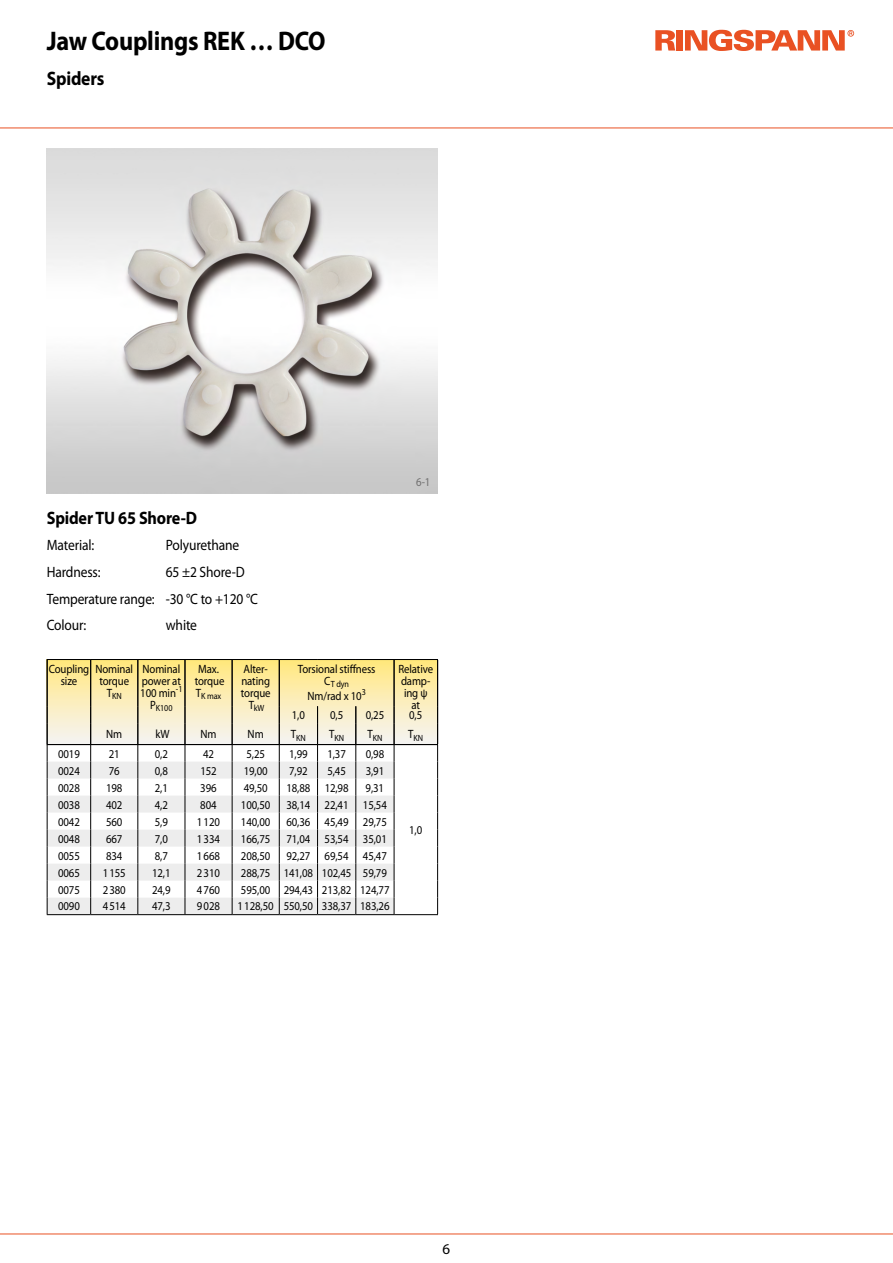
<style>
.page{position:relative;width:893px;height:1263px;background:#fff}
.page>*{position:absolute;margin:0;border:0;box-sizing:border-box;transform-origin:0 0}
.t1{font:700 27px "Myriad Pro";letter-spacing:-.01em;color:#000;scale:.9 1}
.t2{font:700 19.5px "Myriad Pro";letter-spacing:-.01em;color:#000;scale:.9 1}
.t3{font:700 18px "Myriad Pro";letter-spacing:-.01em;color:#000;scale:.9 1}
.t4{font:15px/26.7px "Myriad Pro";letter-spacing:-.01em;color:#000;scale:.9 1}
.t5{font:15px "Myriad Pro";letter-spacing:-.01em;color:#000}
.t6{font:12px/12px "Myriad Pro";letter-spacing:-.01em;color:#000;text-align:center;scale:.9 1}
.t7{font:12px "Myriad Pro";color:#706f6f;scale:.9 1}
.t8{font:9px "Myriad Pro";letter-spacing:-.01em;color:#000;scale:.9 1}
</style>
<div class="page">
<hr style="left:0;top:1233px;width:893px;height:1px;background:#e95123">
<hr style="left:0;top:128px;width:893px;height:1px;background:#e95123">
<img style="left:47px;top:149px;width:391px;height:344px">
<svg style="left:655px;top:30px;width:20px;height:21px"></svg>
<div style="left:676px;top:30px;width:7px;height:21px;background:#e95123"></div>
<svg style="left:685px;top:30px;width:169px;height:21px"></svg>
<div style="left:47px;top:659px;width:391px;height:86px;background:linear-gradient(to bottom,#fee57d,#f0eff1)"></div>
<svg style="left:48px;top:745px;width:389px;height:16px"></svg>
<svg style="left:48px;top:761px;width:346px;height:153px;fill:#ededed"></svg>
<hr style="left:47px;top:914px;width:44px;height:1px;background:#000">
<hr style="left:91px;top:914px;width:47px;height:1px;background:#000">
<hr style="left:138px;top:914px;width:47px;height:1px;background:#000">
<hr style="left:185px;top:914px;width:47px;height:1px;background:#000">
<hr style="left:232px;top:914px;width:47px;height:1px;background:#000">
<hr style="left:279px;top:914px;width:39px;height:1px;background:#000">
<hr style="left:318px;top:914px;width:38px;height:1px;background:#000">
<hr style="left:356px;top:914px;width:38px;height:1px;background:#000">
<hr style="left:394px;top:914px;width:44px;height:1px;background:#000">
<hr style="left:47px;top:659px;width:44px;height:1px;background:#000">
<hr style="left:47px;top:660px;width:1px;height:46px;background:#000">
<hr style="left:91px;top:659px;width:47px;height:1px;background:#000">
<hr style="left:138px;top:659px;width:47px;height:1px;background:#000">
<hr style="left:185px;top:659px;width:47px;height:1px;background:#000">
<hr style="left:232px;top:659px;width:47px;height:1px;background:#000">
<hr style="left:279px;top:659px;width:39px;height:1px;background:#000">
<hr style="left:318px;top:659px;width:38px;height:1px;background:#000">
<hr style="left:356px;top:659px;width:38px;height:1px;background:#000">
<hr style="left:394px;top:659px;width:44px;height:1px;background:#000">
<hr style="left:437px;top:660px;width:1px;height:46px;background:#000">
<svg style="left:47px;top:706px;width:1px;height:208px"></svg>
<svg style="left:437px;top:706px;width:1px;height:208px"></svg>
<hr style="left:47px;top:744px;width:44px;height:1px;background:#000">
<hr style="left:91px;top:744px;width:47px;height:1px;background:#000">
<hr style="left:138px;top:744px;width:47px;height:1px;background:#000">
<hr style="left:185px;top:744px;width:47px;height:1px;background:#000">
<hr style="left:232px;top:744px;width:47px;height:1px;background:#000">
<hr style="left:279px;top:744px;width:39px;height:1px;background:#000">
<hr style="left:318px;top:744px;width:38px;height:1px;background:#000">
<hr style="left:356px;top:744px;width:38px;height:1px;background:#000">
<hr style="left:394px;top:744px;width:44px;height:1px;background:#000">
<hr style="left:90px;top:660px;width:1px;height:46px;background:#000">
<hr style="left:138px;top:660px;width:1px;height:46px;background:#000">
<hr style="left:185px;top:660px;width:1px;height:46px;background:#000">
<hr style="left:232px;top:660px;width:1px;height:46px;background:#000">
<hr style="left:279px;top:660px;width:1px;height:46px;background:#000">
<hr style="left:394px;top:660px;width:1px;height:46px;background:#000">
<svg style="left:90px;top:706px;width:1px;height:208px"></svg>
<svg style="left:138px;top:706px;width:1px;height:208px"></svg>
<svg style="left:185px;top:706px;width:1px;height:208px"></svg>
<svg style="left:232px;top:706px;width:1px;height:208px"></svg>
<svg style="left:279px;top:706px;width:1px;height:208px"></svg>
<svg style="left:317px;top:706px;width:1px;height:208px"></svg>
<svg style="left:356px;top:706px;width:1px;height:208px"></svg>
<svg style="left:394px;top:706px;width:1px;height:208px"></svg>
<h1 class="t1" style="left:47px;top:23px;width:311px">Jaw Couplings REK … DCO</h1>
<h2 class="t2" style="left:47px;top:66px;width:66px">Spiders</h2>
<h3 class="t3" style="left:47px;top:506px;width:169px">Spider TU 65 Shore-D</h3>
<p class="t4" style="left:47px;top:532px;width:54px">Material:</p>
<p class="t4" style="left:166px;top:532px;width:83px">Polyurethane</p>
<p class="t4" style="left:47px;top:558px;width:61px">Hardness:</p>
<p class="t4" style="left:47px;top:558px;width:236px;text-indent:119px">65 ±2 Shore-D<br>Temperature range: -30 °C to +120 °C<br>Colour:</p>
<p class="t4" style="left:166px;top:612px;width:36px">white</p>
<p class="t6" style="left:49px;top:662px;width:47px">Coupling size</p>
<p class="t6" style="left:95px;top:662px;width:43px">Nominal torque</p>
<p class="t8" style="left:107px;top:691px;width:18px"><sup>T</sup>KN</p>
<p class="t6" style="left:140px;top:662px;width:48px;text-align:left">Nominal power at<br>100 min<sup>-1</sup></p>
<p class="t8" style="left:150px;top:703px;width:26px"><sup>P</sup>K100</p>
<p class="t6" style="left:195px;top:662px;width:35px;text-align:left">Max. torque</p>
<p class="t8" style="left:196px;top:691px;width:30px"><sup>T</sup>K max</p>
<p class="t6" style="left:241px;top:662px;width:35px;text-align:left">Alter&shy;nating torque</p>
<p class="t8" style="left:249px;top:703px;width:19px"><sup>T</sup>kW</p>
<p class="t7" style="left:416px;top:474px;width:17px">6-1</p>
<p class="t6" style="left:298px;top:662px;width:88px">Torsional stiffness</p>
<p class="t8" style="left:324px;top:679px;width:29px"><sup>C</sup>T dyn</p>
<p class="t6" style="left:307px;top:689px;width:66px">Nm/rad x 10<sup>3</sup></p>
<p class="t6" style="left:398px;top:662px;width:40px">Relative damp&shy;ing ψ at</p>
<p class="t6" style="left:292px;top:709px;width:16px">1,0</p>
<p class="t6" style="left:330px;top:709px;width:16px">0,5</p>
<p class="t6" style="left:366px;top:709px;width:22px">0,25</p>
<p class="t6" style="left:409px;top:709px;width:16px">0,5</p>
<p class="t6" style="left:106px;top:728px;width:19px">Nm</p>
<p class="t6" style="left:155px;top:728px;width:17px">kW</p>
<p class="t6" style="left:200px;top:728px;width:19px">Nm</p>
<p class="t6" style="left:248px;top:728px;width:19px">Nm</p>
<p class="t8" style="left:291px;top:732px;width:18px"><sup>T</sup>KN</p>
<p class="t8" style="left:329px;top:732px;width:18px"><sup>T</sup>KN</p>
<p class="t8" style="left:367px;top:732px;width:18px"><sup>T</sup>KN</p>
<p class="t8" style="left:408px;top:732px;width:18px"><sup>T</sup>KN</p>
<p class="t6" style="left:58px;top:747px;width:26px">0019</p>
<p class="t6" style="left:109px;top:747px;width:14px">21</p>
<p class="t6" style="left:155px;top:747px;width:16px">0,2</p>
<p class="t6" style="left:203px;top:747px;width:14px">42</p>
<p class="t6" style="left:246px;top:747px;width:22px">5,25</p>
<p class="t6" style="left:289px;top:747px;width:22px">1,99</p>
<p class="t6" style="left:327px;top:747px;width:22px">1,37</p>
<p class="t6" style="left:366px;top:747px;width:22px">0,98</p>
<p class="t6" style="left:58px;top:764px;width:26px">0024</p>
<p class="t6" style="left:109px;top:764px;width:14px">76</p>
<p class="t6" style="left:155px;top:764px;width:16px">0,8</p>
<p class="t6" style="left:200px;top:764px;width:20px">152</p>
<p class="t6" style="left:244px;top:764px;width:28px">19,00</p>
<p class="t6" style="left:289px;top:764px;width:22px">7,92</p>
<p class="t6" style="left:327px;top:764px;width:22px">5,45</p>
<p class="t6" style="left:366px;top:764px;width:22px">3,91</p>
<p class="t6" style="left:58px;top:781px;width:26px">0028</p>
<p class="t6" style="left:106px;top:781px;width:20px">198</p>
<p class="t6" style="left:155px;top:781px;width:16px">2,1</p>
<p class="t6" style="left:200px;top:781px;width:20px">396</p>
<p class="t6" style="left:244px;top:781px;width:28px">49,50</p>
<p class="t6" style="left:286px;top:781px;width:71px">18,88 12,98</p>
<p class="t6" style="left:366px;top:781px;width:22px">9,31</p>
<p class="t6" style="left:58px;top:798px;width:26px">0038</p>
<p class="t6" style="left:106px;top:798px;width:20px">402</p>
<p class="t6" style="left:155px;top:798px;width:16px">4,2</p>
<p class="t6" style="left:200px;top:798px;width:20px">804</p>
<p class="t6" style="left:241px;top:798px;width:34px">100,50</p>
<p class="t6" style="left:286px;top:798px;width:113px">38,14 22,41 15,54</p>
<p class="t6" style="left:58px;top:815px;width:26px">0042</p>
<p class="t6" style="left:106px;top:815px;width:20px">560</p>
<p class="t6" style="left:155px;top:815px;width:16px">5,9</p>
<p class="t6" style="left:197px;top:815px;width:27px">1120</p>
<p class="t6" style="left:241px;top:815px;width:34px">140,00</p>
<p class="t6" style="left:286px;top:815px;width:113px">60,36 45,49 29,75</p>
<p class="t6" style="left:58px;top:832px;width:26px">0048</p>
<p class="t6" style="left:106px;top:832px;width:20px">667</p>
<p class="t6" style="left:155px;top:832px;width:16px">7,0</p>
<p class="t6" style="left:197px;top:832px;width:27px">1334</p>
<p class="t6" style="left:241px;top:832px;width:34px">166,75</p>
<p class="t6" style="left:286px;top:832px;width:113px">71,04 53,54 35,01</p>
<p class="t6" style="left:58px;top:849px;width:26px">0055</p>
<p class="t6" style="left:106px;top:849px;width:20px">834</p>
<p class="t6" style="left:155px;top:849px;width:16px">8,7</p>
<p class="t6" style="left:197px;top:849px;width:27px">1668</p>
<p class="t6" style="left:241px;top:849px;width:34px">208,50</p>
<p class="t6" style="left:286px;top:849px;width:113px">92,27 69,54 45,47</p>
<p class="t6" style="left:58px;top:866px;width:26px">0065</p>
<p class="t6" style="left:103px;top:866px;width:27px">1155</p>
<p class="t6" style="left:152px;top:866px;width:22px">12,1</p>
<p class="t6" style="left:197px;top:866px;width:27px">2310</p>
<p class="t6" style="left:241px;top:866px;width:164px">288,75 141,08 102,45 59,79</p>
<p class="t6" style="left:58px;top:883px;width:26px">0075</p>
<p class="t6" style="left:103px;top:883px;width:27px">2380</p>
<p class="t6" style="left:152px;top:883px;width:22px">24,9</p>
<p class="t6" style="left:197px;top:883px;width:27px">4760</p>
<p class="t6" style="left:241px;top:883px;width:167px">595,00 294,43 213,82 124,77</p>
<p class="t6" style="left:58px;top:900px;width:26px">0090</p>
<p class="t6" style="left:103px;top:900px;width:27px">4514</p>
<p class="t6" style="left:152px;top:900px;width:22px">47,3</p>
<p class="t6" style="left:197px;top:900px;width:27px">9028</p>
<p class="t6" style="left:238px;top:900px;width:170px">1128,50 550,50 338,37 183,26</p>
<p class="t6" style="left:409px;top:824px;width:16px">1,0</p>
<p class="t5" style="left:443px;top:1240px;width:9px">6</p>
</div>
